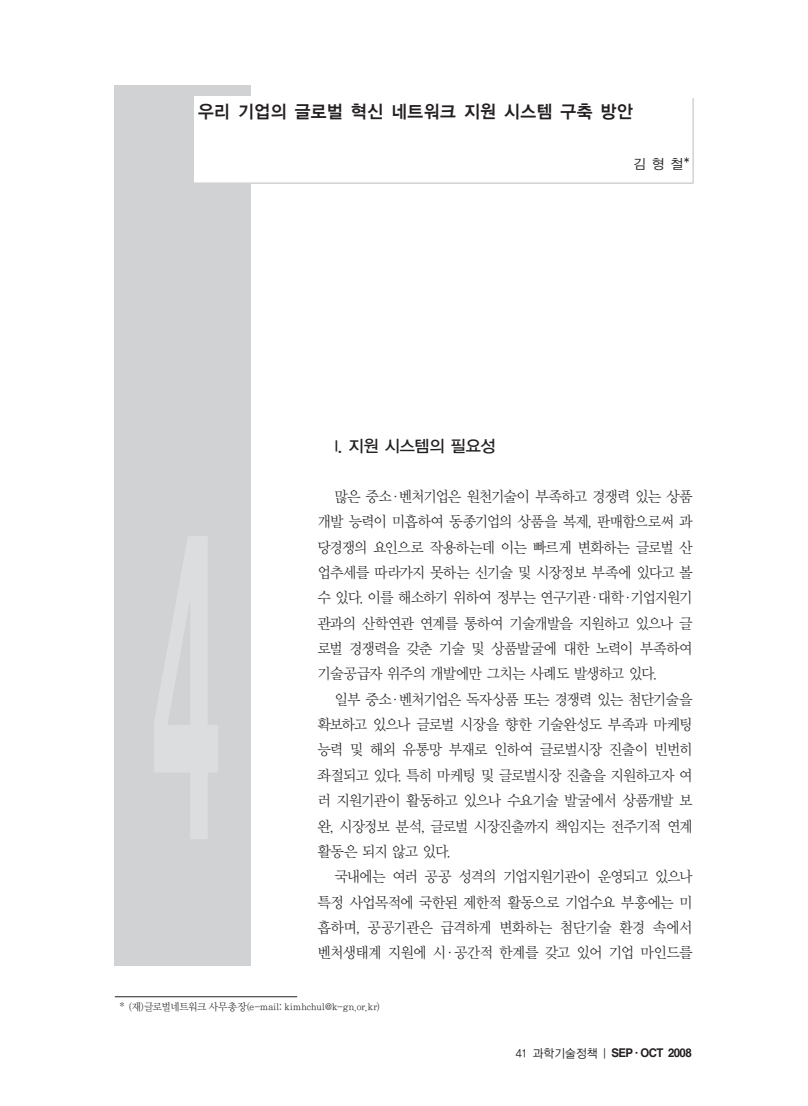
<style>
.page{position:relative;width:808px;height:1106px;background:#fff}
.page>*{position:absolute;margin:0;border:0;box-sizing:border-box;transform-origin:0 0}
.t1{font:18px "YDIYGO140 KSCPC EUC H";letter-spacing:-.05em;color:#231f20;scale:.95 1}
.t2{font:16.5px "YDIYGO130 KSCPC EUC H";letter-spacing:-.1em;color:#231f20}
.t3{font:15px/25.3px "YDIY Mj O120 KSCPC EUC H";letter-spacing:-.115em;color:#231f20;text-align:justify;scale:.95 1}
.t4{font:13.5px "YDIYGO120 KSCPC EUC H";color:#231f20}
.t5{font:700 12px "Helvetica";letter-spacing:-.05em;color:#231f20;scale:.95 1}
.t6{font:10.5px "YDIY Mj O120 KSCPC EUC H";letter-spacing:-.045em;color:#231f20;scale:.95 1}
.s1{font-family:"SMSS Myung Jo 10 Std"}
.s2{font-family:"YDIYGO120 KSCPC EUC H";font-weight:400}
</style>
<div class="page">
<div style="left:115px;top:85px;width:136px;height:880px;background:#d1d2d4"></div>
<div style="left:194px;top:97px;width:499px;height:86px;background:#fff"></div>
<hr style="left:193px;top:182px;width:500px;height:2px;background:#d1d2d4">
<hr style="left:692px;top:98px;width:2px;height:85px;background:#d1d2d4">
<hr style="left:115px;top:996px;width:182px;height:1px;background:#231f20">
<p class="t1" style="left:197px;top:101px;width:461px">우리 기업의 글로벌 혁신 네트워크 지원 시스템 구축 방안</p>
<p class="t4" style="left:633px;top:156px;width:59px">김 형 철*</p>
<p class="t2" style="left:334px;top:437px;width:164px">I. 지원 시스템의 필요성</p>
<p class="t3" style="left:317px;top:484px;width:397px;text-indent:17px">많은 중소<span class="s1">・</span>벤처기업은 원천기술이 부족하고 경쟁력 있는 상품 개발 능력이 미흡하여 동종기업의 상품을 복제<span class="s1">,</span> 판매함으로써 과 당경쟁의 요인으로 작용하는데 이는 빠르게 변화하는 글로벌 산 업추세를 따라가지 못하는 신기술 및 시장정보 부족에 있다고 볼 수 있다<span class="s1">.</span> 이를 해소하기 위하여 정부는 연구기관<span class="s1">・</span>대학<span class="s1">・</span>기업지원기 관과의 산학연관 연계를 통하여 기술개발을 지원하고 있으나 글 로벌 경쟁력을 갖춘 기술 및 상품발굴에 대한 노력이 부족하여 기술공급자 위주의 개발에만 그치는 사례도 발생하고 있다<span class="s1">.</span></p>
<p class="t3" style="left:317px;top:687px;width:397px;text-indent:17px">일부 중소<span class="s1">・</span>벤처기업은 독자상품 또는 경쟁력 있는 첨단기술을 확보하고 있으나 글로벌 시장을 향한 기술완성도 부족과 마케팅 능력 및 해외 유통망 부재로 인하여 글로벌시장 진출이 빈번히 좌절되고 있다<span class="s1">.</span> 특히 마케팅 및 글로벌시장 진출을 지원하고자 여 러 지원기관이 활동하고 있으나 수요기술 발굴에서 상품개발 보 완<span class="s1">,</span> 시장정보 분석<span class="s1">,</span> 글로벌 시장진출까지 책임지는 전주기적 연계 활동은 되지 않고 있다<span class="s1">.</span></p>
<p class="t3" style="left:317px;top:864px;width:397px;text-indent:17px">국내에는 여러 공공 성격의 기업지원기관이 운영되고 있으나 특정 사업목적에 국한된 제한적 활동으로 기업수요 부흥에는 미 흡하며<span class="s1">,</span> 공공기관은 급격하게 변화하는 첨단기술 환경 속에서 벤처생태계 지원에 시<span class="s1">・</span>공간적 한계를 갖고 있어 기업 마인드를</p>
<p class="t6" style="left:119px;top:1002px;width:277px">* (재)글로벌네트워크 사무총장(e-mail: kimhchul@k-gn.or.kr)</p>
<p class="t5" style="left:515px;top:1045px;width:187px"><span class="s2">41 과학기술정책 |</span> SEP · OCT 2008</p>
</div>
